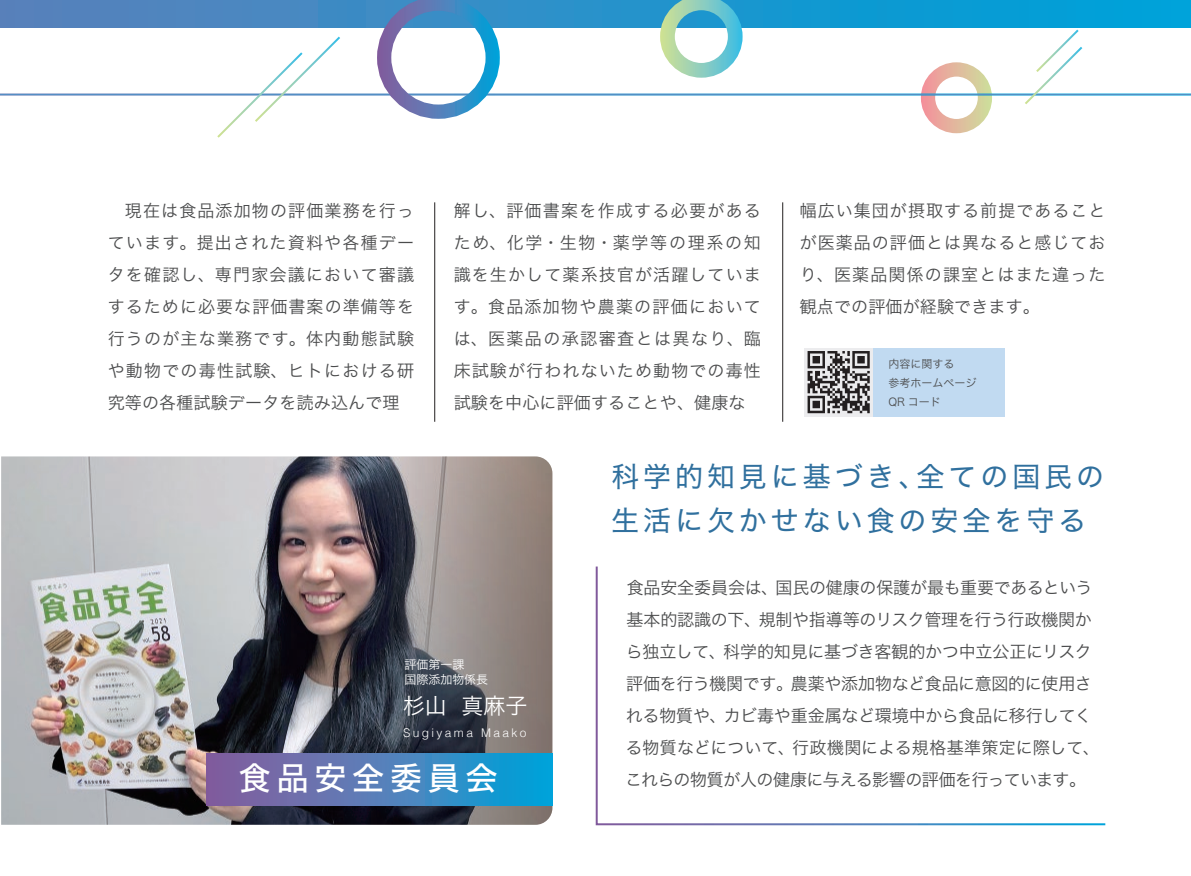
<style>
.page{position:relative;width:1191px;height:876px;background:#fff}
.page>*{position:absolute;margin:0;border:0;box-sizing:border-box;transform-origin:0 0}
.t1{font:32px "Hira Kaku Std N W5";letter-spacing:.18em;color:#fff}
.t2{font:28px/44px "Hira Kaku Std N W4";letter-spacing:.14em;color:#30709e}
.t3{font:22px "Hira Kaku Std N W3";color:#fff}
.t4{font:17px/32px "Hira Kaku Std N W3";color:#4b4c4d;text-align:justify}
.t5{font:300 12px "Helvetica";letter-spacing:.2em;color:#fff}
.t6{font:12px/15px "Hira Kaku Std N W3";color:#fff}
.t7{font:11px/19.2px "Hira Kaku Std N W3";color:#4b4c4d}
</style>
<div class="page">
<svg style="left:0;top:0;width:1191px;height:27px;background:#2891ca"></svg>
<svg style="left:660px;top:0;width:82px;height:78px"></svg>
<div style="left:921px;top:62px;width:71px;height:71px;border:14px solid #fff;border-radius:50%"></div>
<hr style="left:0;top:93px;width:1191px;height:2px;background:#fff">
<svg style="left:215px;top:36px;width:127px;height:102px"></svg>
<svg style="left:1022px;top:27px;width:62px;height:77px"></svg>
<svg style="left:377px;top:0;width:123px;height:119px"></svg>
<hr style="left:434px;top:202px;width:1px;height:219px;background:#231f20">
<img style="left:1px;top:456px;width:367px;height:368px">
<svg style="left:368px;top:456px;width:184px;height:368px;background:#736e70"></svg>
<svg style="left:206px;top:753px;width:346px;height:52px;background:#4c7fba"></svg>
<hr style="left:782px;top:202px;width:1px;height:219px;background:#231f20">
<svg style="left:595px;top:566px;width:511px;height:260px"></svg>
<div style="left:805px;top:348px;width:199px;height:68px;background:#c1daf1"></div>
<svg style="left:805px;top:348px;width:68px;height:68px"></svg>
<svg style="left:807px;top:351px;width:62px;height:62px;background:#807e7f"></svg>
<p class="t4" style="left:108px;top:195px;width:308px">　現在は食品添加物の評価業務を行っています。提出された資料や各種データを確認し、専門家会議において審議するために必要な評価書案の準備等を行うのが主な業務です。体内動態試験や動物での毒性試験、ヒトにおける研究等の各種試験データを読み込んで理</p>
<p class="t4" style="left:454px;top:195px;width:309px">解し、評価書案を作成する必要があるため、化学・生物・薬学等の理系の知識を生かして薬系技官が活躍しています。食品添加物や農薬の評価においては、医薬品の承認審査とは異なり、臨床試験が行われないため動物での毒性試験を中心に評価することや、健康な</p>
<p class="t4" style="left:799px;top:194px;width:307px">幅広い集団が摂取する前提であることが医薬品の評価とは異なると感じており、医薬品関係の課室とはまた違った観点での評価が経験できます。</p>
<p class="t7" style="left:888px;top:353px;width:89px">内容に関する<br>参考ホームページ<br>QR コード</p>
<p class="t6" style="left:404px;top:656px;width:85px">評価第一課<br>国際添加物係長</p>
<p class="t3" style="left:403px;top:688px;width:126px">杉山 真麻子</p>
<p class="t5" style="left:403px;top:722px;width:125px">Sugiyama Maako</p>
<h1 class="t1" style="left:239px;top:753px;width:260px">食品安全委員会</h1>
<h2 class="t2" style="left:611px;top:454px;width:494px">科学的知見に基づき、全ての国民の生活に欠かせない食の安全を守る</h2>
<p class="t4" style="left:625px;top:571px;width:476px;text-align:left">食品安全委員会は、国民の健康の保護が最も重要であるという基本的認識の下、規制や指導等のリスク管理を行う行政機関から独立して、科学的知見に基づき客観的かつ中立公正にリスク評価を行う機関です。農薬や添加物など食品に意図的に使用される物質や、カビ毒や重金属など環境中から食品に移行してくる物質などについて、行政機関による規格基準策定に際して、これらの物質が人の健康に与える影響の評価を行っています。</p>
</div>
